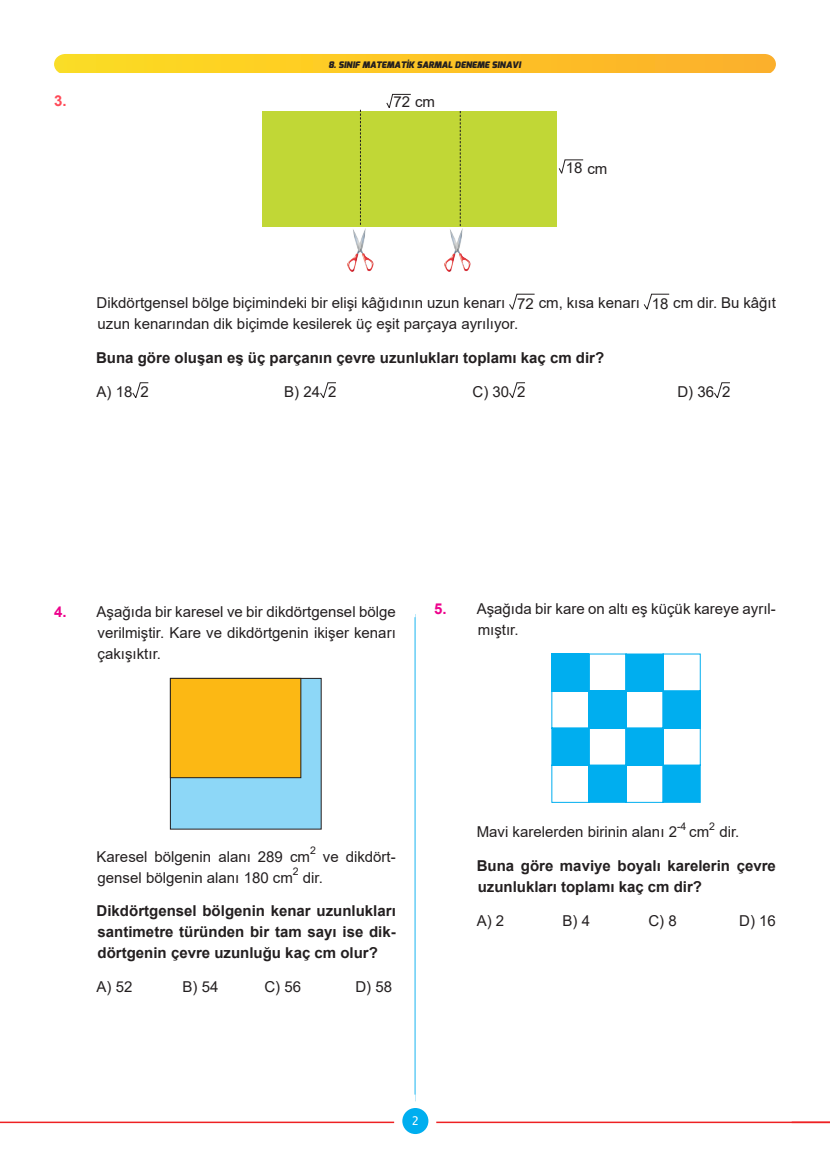
<style>
.page{position:relative;width:830px;height:1170px;background:#fff}
.page>*{position:absolute;margin:0;border:0;box-sizing:border-box;transform-origin:0 0}
.Soru_Kökü{font:15px/21px "Arial";color:#231f20;text-align:justify}
.Soru_Kökü-2{font:700 15px/21px "Arial";color:#231f20;text-align:justify}
.kalın_soru_cümlesi{font:700 15px "Arial";color:#231f20}
.Soru_Kökü-3{font:700 15px "Arial";color:#ff4a58}
.t1{font:12px "Lucida Console";color:#fff}
.Soru_Kökü-4{font:10.5px "Arial";color:#231f20}
.t2{font:italic 900 9px "Exo";color:#231f20}
.s1{font-weight:700;color:#ed028c}
</style>
<div class="page">
<div style="left:402px;top:1107px;width:26px;height:26px;background:#00aeef;border-radius:50%"></div>
<hr style="left:0;top:1121px;width:394px;height:1px;background:#ee2123">
<hr style="left:436px;top:1121px;width:393px;height:1px;background:#ee2123">
<svg style="left:54px;top:54px;width:721px;height:19px"></svg>
<hr style="left:414px;top:617px;width:1px;height:477px;background:#00aeef">
<div style="left:261px;top:111px;width:295px;height:115px;background:#c1d736"></div>
<svg style="left:459px;top:111px;width:1px;height:115px"></svg>
<img style="left:444px;top:228px;width:27px;height:43px">
<svg style="left:386px;top:94px;width:25px;height:14px"></svg>
<svg style="left:558px;top:159px;width:25px;height:15px"></svg>
<svg style="left:509px;top:293px;width:26px;height:17px"></svg>
<svg style="left:643px;top:293px;width:26px;height:17px"></svg>
<svg style="left:132px;top:382px;width:17px;height:16px"></svg>
<svg style="left:320px;top:382px;width:16px;height:16px"></svg>
<svg style="left:509px;top:382px;width:16px;height:16px"></svg>
<svg style="left:714px;top:382px;width:16px;height:16px"></svg>
<svg style="left:360px;top:110px;width:1px;height:115px"></svg>
<img style="left:347px;top:228px;width:27px;height:43px">
<div style="left:170px;top:678px;width:151px;height:151px;background:#8dd7f7"></div>
<div style="left:170px;top:678px;width:131px;height:99px;background:#fcb814"></div>
<div style="left:170px;top:678px;width:131px;height:99px;border:1px solid #231f20"></div>
<svg style="left:551px;top:653px;width:149px;height:150px"></svg>
<p class="t2" style="left:328px;top:59px;width:194px">8. SINIF MATEMATİK SARMAL DENEME SINAVI</p>
<p class="Soru_Kökü-3" style="left:54px;top:90px;width:14px">3.</p>
<p class="Soru_Kökü" style="left:393px;top:91px;width:43px">72 cm</p>
<p class="Soru_Kökü" style="left:565px;top:157px;width:43px">18 cm</p>
<p class="Soru_Kökü" style="left:97px;top:292px;width:410px">Dikdörtgensel bölge biçimindeki bir elişi kâğıdının uzun kenarı</p>
<p class="Soru_Kökü" style="left:517px;top:292px;width:124px">72 cm, kısa kenarı</p>
<p class="Soru_Kökü" style="left:651px;top:292px;width:126px">18 cm dir. Bu kâğıt</p>
<p class="Soru_Kökü" style="left:98px;top:313px;width:422px">uzun kenarından dik biçimde kesilerek üç eşit parçaya ayrılıyor.</p>
<p class="kalın_soru_cümlesi" style="left:96px;top:347px;width:509px">Buna göre oluşan eş üç parçanın çevre uzunlukları toplamı kaç cm dir?</p>
<p class="Soru_Kökü" style="left:97px;top:381px;width:37px">A) 18</p>
<p class="Soru_Kökü" style="left:140px;top:381px;width:10px">2</p>
<p class="Soru_Kökü" style="left:284px;top:381px;width:37px">B) 24</p>
<p class="Soru_Kökü" style="left:328px;top:381px;width:10px">2</p>
<p class="Soru_Kökü" style="left:472px;top:381px;width:38px">C) 30</p>
<p class="Soru_Kökü" style="left:517px;top:381px;width:10px">2</p>
<p class="Soru_Kökü" style="left:677px;top:381px;width:38px">D) 36</p>
<p class="Soru_Kökü" style="left:721px;top:381px;width:10px">2</p>
<p class="Soru_Kökü" style="left:98px;top:601px;width:299px;text-indent:-44px"><span class="s1">4.</span> Aşağıda bir karesel ve bir dikdörtgensel bölge verilmiştir. Kare ve dikdörtgenin ikişer kenarı çakışıktır.</p>
<p class="Soru_Kökü" style="left:477px;top:597px;width:299px;text-indent:-44px"><span class="s1">5.</span> Aşağıda bir kare on altı eş küçük kareye ayrıl&shy;mıştır.</p>
<p class="Soru_Kökü-4" style="left:310px;top:843px;width:7px">2</p>
<p class="Soru_Kökü" style="left:97px;top:845px;width:215px">Karesel bölgenin alanı 289 cm</p>
<p class="Soru_Kökü" style="left:323px;top:845px;width:74px">ve dikdört-</p>
<p class="Soru_Kökü-4" style="left:293px;top:864px;width:7px">2</p>
<p class="Soru_Kökü" style="left:98px;top:866px;width:197px">gensel bölgenin alanı 180 cm</p>
<p class="Soru_Kökü" style="left:303px;top:866px;width:22px">dir.</p>
<p class="Soru_Kökü-2" style="left:97px;top:900px;width:300px">Dikdörtgensel bölgenin kenar uzunlukları santimetre türünden bir tam sayı ise dik&shy;dörtgenin çevre uzunluğu kaç cm olur?</p>
<p class="Soru_Kökü" style="left:97px;top:976px;width:37px">A) 52</p>
<p class="Soru_Kökü" style="left:182px;top:976px;width:37px">B) 54</p>
<p class="Soru_Kökü" style="left:264px;top:976px;width:38px">C) 56</p>
<p class="Soru_Kökü" style="left:355px;top:976px;width:38px">D) 58</p>
<p class="t1" style="left:411px;top:1115px;width:9px">2</p>
<p class="Soru_Kökü-4" style="left:709px;top:818px;width:7px">2</p>
<p class="Soru_Kökü-4" style="left:676px;top:818px;width:11px">-4</p>
<p class="Soru_Kökü" style="left:476px;top:821px;width:202px">Mavi karelerden birinin alanı 2</p>
<p class="Soru_Kökü" style="left:719px;top:821px;width:22px">dir.</p>
<p class="Soru_Kökü-2" style="left:476px;top:855px;width:300px">Buna göre maviye boyalı karelerin çevre uzunlukları toplamı kaç cm dir?</p>
<p class="Soru_Kökü" style="left:476px;top:909px;width:29px">A) 2</p>
<p class="Soru_Kökü" style="left:562px;top:909px;width:29px">B) 4</p>
<p class="Soru_Kökü" style="left:648px;top:909px;width:30px">C) 8</p>
<p class="Soru_Kökü" style="left:738px;top:909px;width:38px">D) 16</p>
<p class="Soru_Kökü" style="left:689px;top:821px;width:21px">cm</p>
</div>
